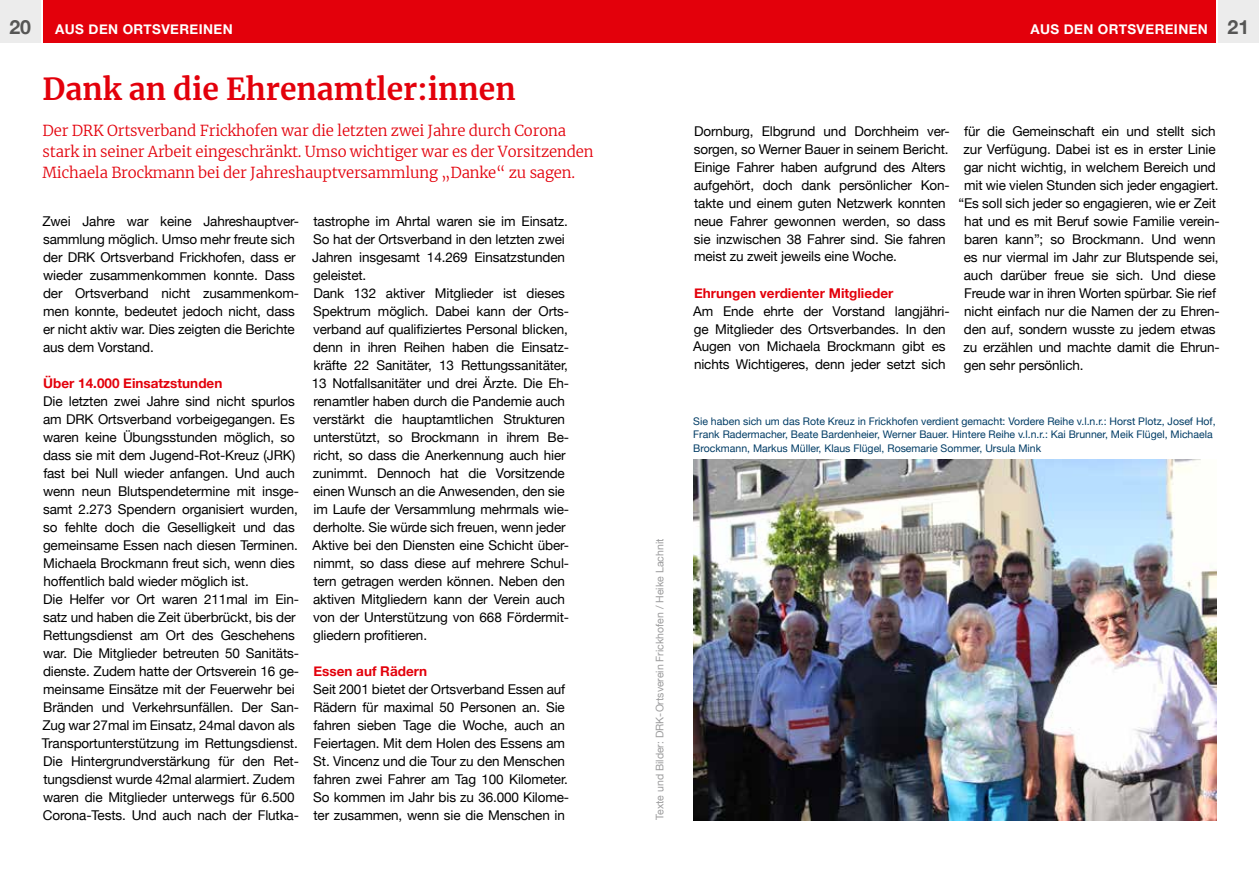
<style>
.page{position:relative;width:1259px;height:893px;background:#fff}
.page>*{position:absolute;margin:0;border:0;box-sizing:border-box;transform-origin:0 0}
.t1{font:700 30px "Merriweather";color:#e3000b}
.t2{font:700 19.5px "Helvetica Neue";color:#565655}
.t3{font:300 15px/21px "Merriweather";letter-spacing:-.01em;color:#e3000b}
.t4{font:13.5px/18px "Helvetica Neue";letter-spacing:-.01em;color:#000}
.t5{font:700 13.5px "Helvetica Neue";color:#e3000b}
.t6{font:700 13.5px "Helvetica Neue";letter-spacing:.03em;color:#fff}
.t7{font:10.5px/13.5px "Helvetica Neue";color:#003c65}
.t8{font:10.5px "Helvetica Neue";color:#9c9c9d}
.s1{font-size:19.5px;color:#565655}
</style>
<div class="page">
<div style="left:43px;top:0;width:586px;height:43px;background:#e3000b"></div>
<div style="left:629px;top:0;width:587px;height:43px;background:#e3000b"></div>
<div style="left:0;top:0;width:40px;height:43px;background:#ececec"></div>
<div style="left:1218px;top:0;width:41px;height:43px;background:#ececec"></div>
<img style="left:693px;top:460px;width:523px;height:361px">
<h2 class="t2" style="left:9px;top:12px;width:23px">20</h2>
<p class="t6" style="left:55px;top:19px;width:179px">AUS DEN ORTSVEREINEN</p>
<p class="t6" style="left:1030px;top:19px;width:220px">AUS DEN ORTSVEREINEN <span class="s1">21</span></p>
<h1 class="t1" style="left:43px;top:68px;width:475px">Dank an die Ehrenamtler:innen</h1>
<p class="t3" style="left:43px;top:119px;width:552px">Der DRK Ortsverband Frickhofen war die letzten zwei Jahre durch Corona stark in seiner Arbeit eingeschränkt. Umso wichtiger war es der Vorsitzenden<br>Michaela Brockmann bei der Jahreshauptversammlung „Danke“ zu sagen.</p>
<p class="t4" style="left:964px;top:123px;width:253px">für die Gemeinschaft ein und stellt sich</p>
<p class="t4" style="left:694px;top:122px;width:257px">Dornburg, Elbgrund und Dorchheim ver&shy;sorgen, so Werner Bauer in seinem Bericht.<br>Einige Fahrer haben aufgrund des Alters aufgehört, doch dank persönlicher Kon&shy;takte und einem guten Netzwerk konnten neue Fahrer gewonnen werden, so dass sie inzwischen 38 Fahrer sind. Sie fahren meist zu zweit jeweils eine Woche.</p>
<p class="t5" style="left:694px;top:282px;width:201px">Ehrungen verdienter Mitglieder</p>
<p class="t4" style="left:693px;top:302px;width:258px">Am Ende ehrte der Vorstand langjähri&shy;ge Mitglieder des Ortsverbandes. In den Augen von Michaela Brockmann gibt es nichts Wichtigeres, denn jeder setzt sich</p>
<p class="t4" style="left:963px;top:141px;width:253px">zur Verfügung. Dabei ist es in erster Linie</p>
<p class="t4" style="left:964px;top:159px;width:253px">gar nicht wichtig, in welchem Bereich und</p>
<p class="t4" style="left:964px;top:177px;width:256px">mit wie vielen Stunden sich jeder engagiert.</p>
<p class="t4" style="left:958px;top:195px;width:259px">“Es soll sich jeder so engagieren, wie er Zeit</p>
<p class="t4" style="left:964px;top:213px;width:257px">hat und es mit Beruf sowie Familie verein-</p>
<p class="t4" style="left:964px;top:231px;width:253px">baren kann”; so Brockmann. Und wenn</p>
<p class="t4" style="left:964px;top:249px;width:256px">es nur viermal im Jahr zur Blutspende sei,</p>
<p class="t4" style="left:964px;top:267px;width:253px">auch darüber freue sie sich. Und diese</p>
<p class="t4" style="left:964px;top:285px;width:253px">Freude war in ihren Worten spürbar. Sie rief</p>
<p class="t4" style="left:964px;top:303px;width:257px">nicht einfach nur die Namen der zu Ehren-</p>
<p class="t4" style="left:964px;top:321px;width:253px">den auf, sondern wusste zu jedem etwas</p>
<p class="t4" style="left:963px;top:339px;width:258px">zu erzählen und machte damit die Ehrun-</p>
<p class="t4" style="left:964px;top:357px;width:121px">gen sehr persönlich.</p>
<p class="t4" style="left:312px;top:213px;width:259px">tastrophe im Ahrtal waren sie im Einsatz.<br>So hat der Ortsverband in den letzten zwei Jahren insgesamt 14.269 Einsatzstunden geleistet.<br>Dank 132 aktiver Mitglieder ist dieses Spektrum möglich. Dabei kann der Orts&shy;verband auf qualifiziertes Personal blicken, denn in ihren Reihen haben die Einsatz&shy;kräfte 22 Sanitäter, 13 Rettungssanitäter, 13 Notfallsanitäter und drei Ärzte. Die Eh&shy;renamtler haben durch die Pandemie auch verstärkt die hauptamtlichen Strukturen unterstützt, so Brockmann in ihrem Be&shy;richt, so dass die Anerkennung auch hier zunimmt. Dennoch hat die Vorsitzende einen Wunsch an die Anwesenden, den sie im Laufe der Versammlung mehrmals wie&shy;derholte. Sie würde sich freuen, wenn jeder Aktive bei den Diensten eine Schicht über&shy;nimmt, so dass diese auf mehrere Schul&shy;tern getragen werden können. Neben den aktiven Mitgliedern kann der Verein auch von der Unterstützung von 668 Fördermit&shy;gliedern profitieren.</p>
<p class="t5" style="left:313px;top:660px;width:115px">Essen auf Rädern</p>
<p class="t4" style="left:313px;top:681px;width:257px">Seit 2001 bietet der Ortsverband Essen auf Rädern für maximal 50 Personen an. Sie fahren sieben Tage die Woche, auch an Feiertagen. Mit dem Holen des Essens am St. Vincenz und die Tour zu den Menschen fahren zwei Fahrer am Tag 100 Kilometer.<br>So kommen im Jahr bis zu 36.000 Kilome&shy;ter zusammen, wenn sie die Menschen in</p>
<p class="t4" style="left:42px;top:213px;width:258px">Zwei Jahre war keine Jahreshauptver&shy;sammlung möglich. Umso mehr freute sich der DRK Ortsverband Frickhofen, dass er wieder zusammenkommen konnte. Dass der Ortsverband nicht zusammenkom&shy;men konnte, bedeutet jedoch nicht, dass er nicht aktiv war. Dies zeigten die Berichte aus dem Vorstand.</p>
<p class="t5" style="left:43px;top:372px;width:181px">Über 14.000 Einsatzstunden</p>
<p class="t4" style="left:42px;top:393px;width:259px">Die letzten zwei Jahre sind nicht spurlos am DRK Ortsverband vorbeigegangen. Es waren keine Übungsstunden möglich, so dass sie mit dem Jugend-Rot-Kreuz (JRK) fast bei Null wieder anfangen. Und auch wenn neun Blutspendetermine mit insge&shy;samt 2.273 Spendern organisiert wurden, so fehlte doch die Geselligkeit und das gemeinsame Essen nach diesen Terminen.<br>Michaela Brockmann freut sich, wenn dies hoffentlich bald wieder möglich ist.<br>Die Helfer vor Ort waren 211mal im Ein&shy;satz und haben die Zeit überbrückt, bis der Rettungsdienst am Ort des Geschehens war. Die Mitglieder betreuten 50 Sanitäts&shy;dienste. Zudem hatte der Ortsverein 16 ge&shy;meinsame Einsätze mit der Feuerwehr bei Bränden und Verkehrsunfällen. Der San-Zug war 27mal im Einsatz, 24mal davon als Transportunterstützung im Rettungsdienst.<br>Die Hintergrundverstärkung für den Ret&shy;tungsdienst wurde 42mal alarmiert. Zudem waren die Mitglieder unterwegs für 6.500<br>Corona-Tests. Und auch nach der Flutka-</p>
<p class="t7" style="left:693px;top:415px;width:524px">Sie haben sich um das Rote Kreuz in Frickhofen verdient gemacht: Vordere Reihe v.l.n.r.: Horst Plotz, Josef Hof,<br>Frank Radermacher, Beate Bardenheier, Werner Bauer. Hintere Reihe v.l.n.r.: Kai Brunner, Meik Flügel, Michaela<br>Brockmann, Markus Müller, Klaus Flügel, Rosemarie Sommer, Ursula Mink</p>
<p class="t8" style="left:652px;top:820px;width:283px;rotate:-90deg">Texte und Bilder: DRK-Ortsverein Frickhofen / Heike Lachnit</p>
</div>
